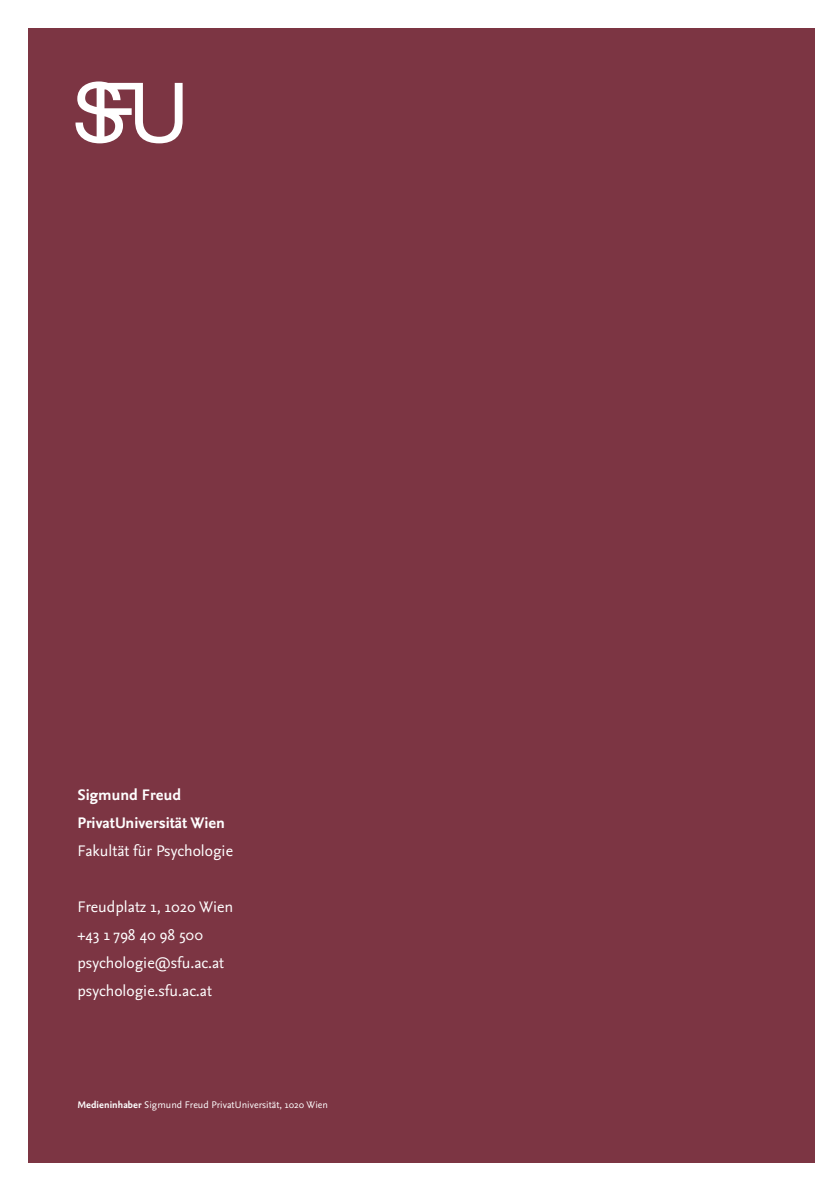
<style>
.page{position:relative;width:840px;height:1191px;background:#fff}
.page>*{position:absolute;margin:0;border:0;box-sizing:border-box;transform-origin:0 0}
.t1{font:16px "Nexus Sans Pro";color:#fff}
.t2{font:700 16px "Nexus Sans Pro";color:#fff}
.t3{font:10px "Nexus Sans Pro";letter-spacing:.005em;color:#fff}
.s1{font-weight:700}
</style>
<div class="page">
<div style="left:28px;top:29px;width:786px;height:1134px;background:#7c3543"></div>
<svg style="left:75px;top:81px;width:107px;height:62px"></svg>
<p class="t2" style="left:77px;top:783px;width:105px">Sigmund Freud</p>
<p class="t2" style="left:77px;top:811px;width:149px">PrivatUniversität Wien</p>
<p class="t1" style="left:77px;top:839px;width:157px">Fakultät für Psychologie</p>
<p class="t1" style="left:77px;top:895px;width:157px">Freudplatz 1, 1020 Wien</p>
<p class="t1" style="left:77px;top:923px;width:127px">+43 1 798 40 98 500</p>
<p class="t1" style="left:77px;top:951px;width:148px">psychologie@sfu.ac.at</p>
<p class="t1" style="left:77px;top:979px;width:136px">psychologie.sfu.ac.at</p>
<p class="t3" style="left:77px;top:1097px;width:252px"><span class="s1">Medieninhaber</span> Sigmund Freud PrivatUniversität, 1020 Wien</p>
</div>
